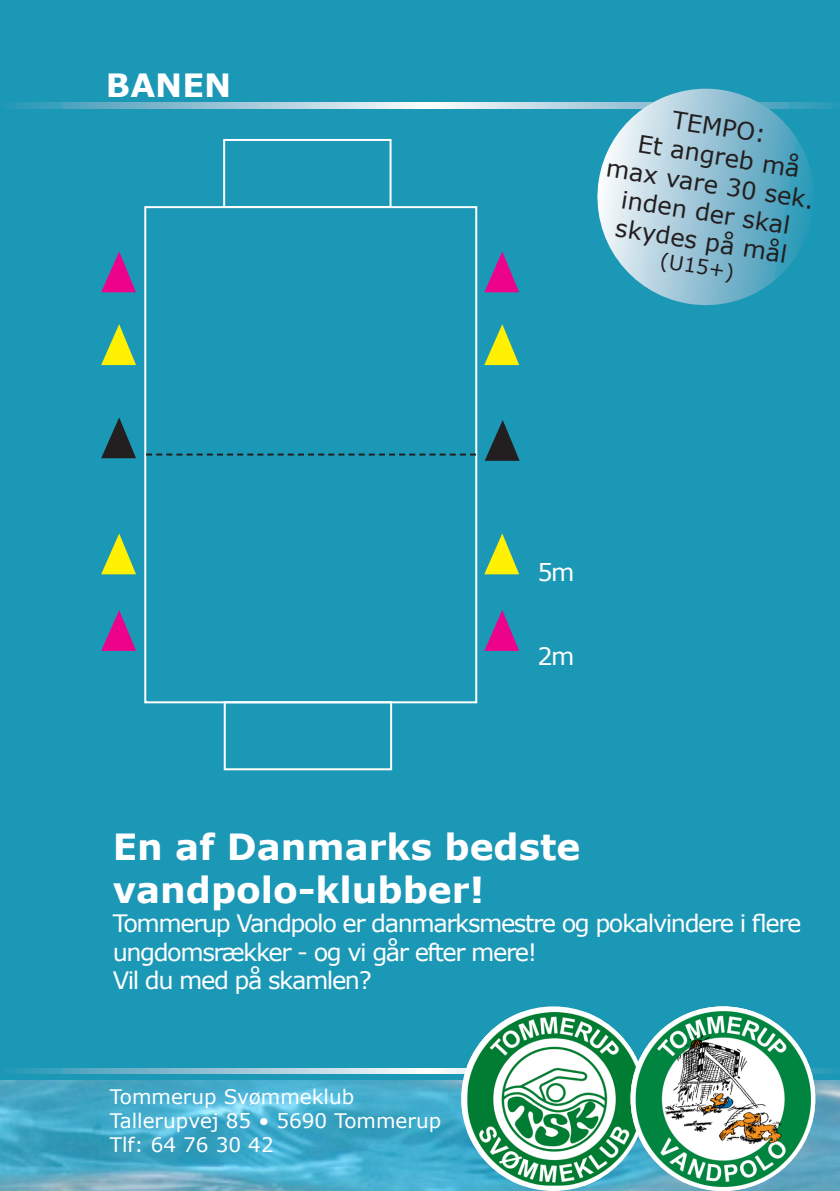
<style>
.page{position:relative;width:840px;height:1191px;background:#fff}
.page>*{position:absolute;margin:0;border:0;box-sizing:border-box;transform-origin:0 0}
.t1{font:700 36px "Verdana";color:#fff}
.t2{font:700 32px "Verdana";color:#fff}
.t3{font:24px "Verdana";letter-spacing:-.06em;color:#fff}
.t4{font:24px/28.8px "Verdana";color:#231f20;text-align:center}
.t5{font:20px "Verdana";color:#fff}
.t6{font:20px "Verdana";color:#231f20}
</style>
<div class="page">
<img style="left:0;top:1079px;width:839px;height:112px">
<div style="left:0;top:0;width:839px;height:1079px;background:#1c98b7"></div>
<svg style="left:16px;top:103px;width:816px;height:5px;background:#a6cedd"></svg>
<svg style="left:16px;top:1068px;width:816px;height:5px;background:#9ac8d9"></svg>
<svg style="left:589px;top:89px;width:232px;height:217px"></svg>
<div style="left:461px;top:1006px;width:184px;height:185px;background:#fff;border-radius:50%"></div>
<img style="left:467px;top:1012px;width:173px;height:173px">
<img style="left:630px;top:1006px;width:184px;height:185px;border-radius:92px">
<svg style="left:484px;top:420px;width:35px;height:41px"></svg>
<svg style="left:101px;top:417px;width:35px;height:41px"></svg>
<div style="left:144px;top:206px;width:333px;height:497px;border:2px solid #fff"></div>
<div style="left:223px;top:139px;width:168px;height:69px;border:2px solid #fff"></div>
<svg style="left:101px;top:610px;width:35px;height:41px"></svg>
<svg style="left:484px;top:251px;width:35px;height:41px"></svg>
<svg style="left:484px;top:610px;width:35px;height:41px"></svg>
<svg style="left:101px;top:251px;width:35px;height:41px"></svg>
<svg style="left:484px;top:324px;width:35px;height:41px"></svg>
<svg style="left:101px;top:533px;width:35px;height:41px"></svg>
<svg style="left:484px;top:533px;width:35px;height:41px"></svg>
<svg style="left:101px;top:324px;width:35px;height:41px"></svg>
<svg style="left:146px;top:453px;width:330px;height:2px"></svg>
<div style="left:224px;top:701px;width:168px;height:69px;border:2px solid #fff"></div>
<p class="t2" style="left:106px;top:64px;width:127px">BANEN</p>
<p class="t4" style="left:674px;top:105px;width:96px;rotate:9deg">TEMPO:</p>
<p class="t4" style="left:613px;top:124px;width:212px;rotate:9deg">Et angreb må max vare 30 sek. inden der skal skydes på mål</p>
<p class="t6" style="left:662px;top:248px;width:76px;rotate:9deg">(U15+)</p>
<p class="t3" style="left:537px;top:556px;width:39px">5m</p>
<p class="t3" style="left:537px;top:641px;width:39px">2m</p>
<p class="t1" style="left:113px;top:823px;width:469px">En af Danmarks bedste</p>
<p class="t1" style="left:113px;top:867px;width:373px">vandpolo-klubber!</p>
<p class="t3" style="left:113px;top:907px;width:690px">Tommerup Vandpolo er danmarksmestre og pokalvindere i flere</p>
<p class="t3" style="left:113px;top:936px;width:426px">ungdomsrækker - og vi går efter mere!</p>
<p class="t3" style="left:113px;top:965px;width:260px">Vil du med på skamlen?</p>
<p class="t5" style="left:110px;top:1084px;width:246px">Tommerup Svømmeklub</p>
<p class="t5" style="left:110px;top:1108px;width:333px">Tallerupvej 85 • 5690 Tommerup</p>
<p class="t5" style="left:110px;top:1132px;width:165px">Tlf: 64 76 30 42</p>
</div>
